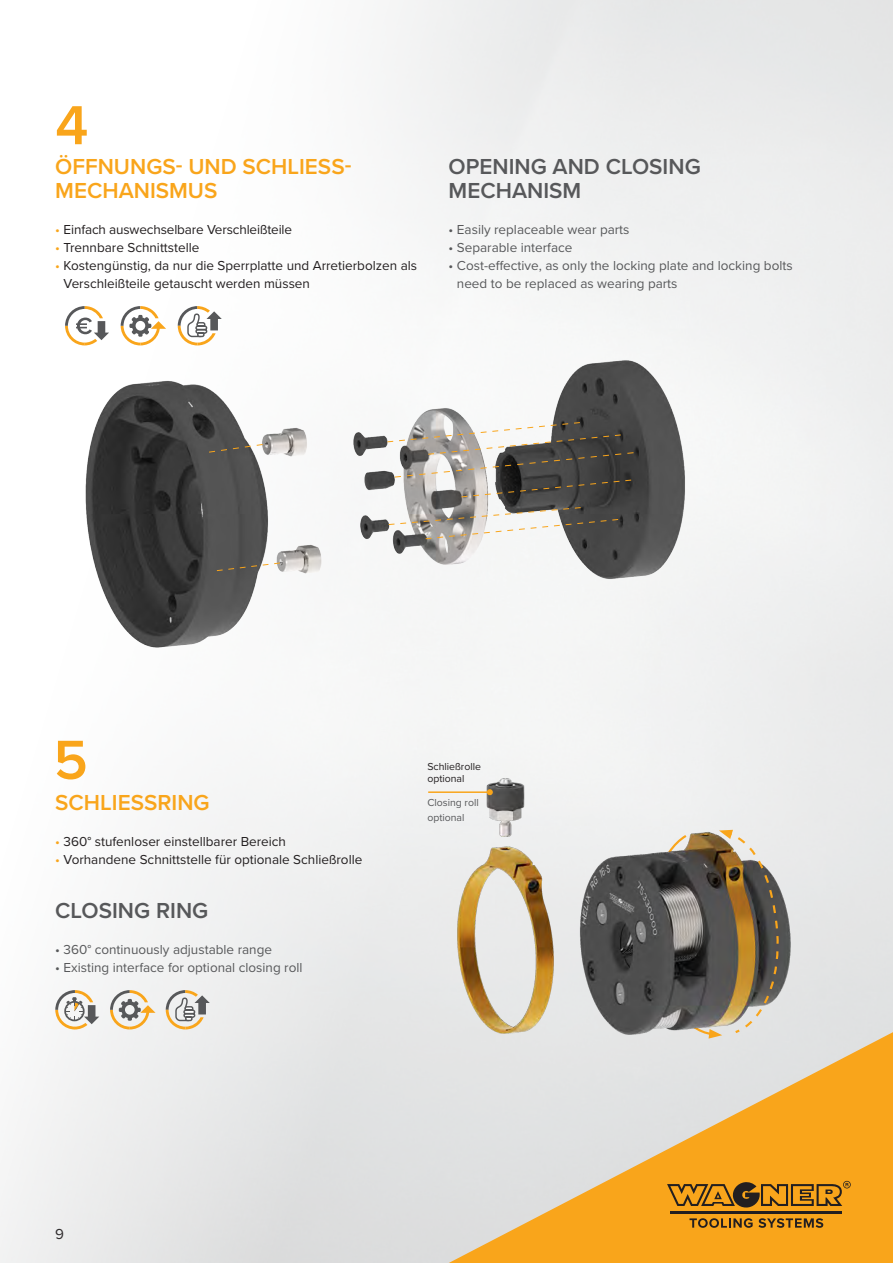
<style>
.page{position:relative;width:893px;height:1263px;background:#fff}
.page>*{position:absolute;margin:0;border:0;box-sizing:border-box;transform-origin:0 0}
.t1{font:600 57px "Proxima Nova";color:#f9a51b}
.Text_normal{font:600 22.5px/24px "Proxima Nova";color:#f9a51b}
.Text_normal-2{font:600 22.5px/24px "Proxima Nova";color:#57585a}
.t2{font:15px "Proxima Nova";color:#231f20}
.Text_normal-3{font:13.5px/18px "Proxima Nova";color:#231f20}
.Text_normal-4{font:13.5px/18px "Proxima Nova";color:#57585a}
.Text_normal-5{font:10.5px "Proxima Nova";color:#231f20}
.Text_normal-6{font:10.5px "Proxima Nova";color:#57585a}
.s1{color:#f9a51b}
</style>
<div class="page">
<svg style="left:449px;top:1032px;width:444px;height:231px;background:#ecbf74"></svg>
<hr style="left:671px;top:1211px;width:171px;height:2px;background:#231f20">
<svg style="left:667px;top:1181px;width:184px;height:27px;background:#b1781c"></svg>
<svg style="left:689px;top:1218px;width:134px;height:10px"></svg>
<img style="left:446px;top:765px;width:117px;height:288px">
<hr style="left:428px;top:791px;width:62px;height:2px;background:#f9a51b">
<svg style="left:487px;top:789px;width:6px;height:6px"></svg>
<div style="left:621px;top:786px;width:217px;height:50px;background:#edeeee"></div>
<img style="left:570px;top:823px;width:261px;height:257px">
<svg style="left:647px;top:830px;width:133px;height:208px;background:#7c7366"></svg>
<img style="left:81px;top:332px;width:638px;height:334px">
<svg style="left:208px;top:444px;width:56px;height:9px"></svg>
<svg style="left:387px;top:422px;width:247px;height:76px"></svg>
<svg style="left:388px;top:507px;width:231px;height:33px"></svg>
<svg style="left:216px;top:562px;width:65px;height:9px"></svg>
<svg style="left:65px;top:306px;width:44px;height:39px"></svg>
<svg style="left:55px;top:990px;width:44px;height:39px"></svg>
<svg style="left:110px;top:990px;width:46px;height:39px"></svg>
<svg style="left:166px;top:990px;width:44px;height:42px"></svg>
<div style="left:183px;top:1009px;width:12px;height:5px;border:1px solid #57585a;border-radius:2px"></div>
<div style="left:184px;top:1006px;width:9px;height:5px;border:1px solid #57585a;border-radius:2px"></div>
<div style="left:183px;top:1013px;width:12px;height:5px;border:1px solid #57585a;border-radius:2px"></div>
<div style="left:185px;top:1016px;width:8px;height:5px;border:1px solid #57585a;border-radius:2px"></div>
<svg style="left:121px;top:306px;width:45px;height:39px"></svg>
<svg style="left:178px;top:306px;width:44px;height:42px"></svg>
<div style="left:195px;top:325px;width:12px;height:5px;border:1px solid #57585a;border-radius:2px"></div>
<div style="left:196px;top:322px;width:9px;height:5px;border:1px solid #57585a;border-radius:2px"></div>
<div style="left:195px;top:329px;width:12px;height:5px;border:1px solid #57585a;border-radius:2px"></div>
<div style="left:197px;top:332px;width:8px;height:5px;border:1px solid #57585a;border-radius:2px"></div>
<p class="t1" style="left:55px;top:83px;width:35px">4</p>
<p class="Text_normal" style="left:55px;top:154px;width:298px">ÖFFNUNGS- UND SCHLIESS-<br>MECHANISMUS</p>
<p class="Text_normal-3" style="left:55px;top:220px;width:238px"><span class="s1">•</span> Einfach auswechselbare Verschleißteile</p>
<p class="Text_normal-3" style="left:55px;top:238px;width:146px"><span class="s1">•</span> Trennbare Schnittstelle</p>
<p class="Text_normal-3" style="left:64px;top:256px;width:355px;text-indent:-8px"><span class="s1">•</span> Kostengünstig, da nur die Sperrplatte und Arretierbolzen als<br>Verschleißteile getauscht werden müssen</p>
<p class="Text_normal-2" style="left:449px;top:154px;width:254px">OPENING AND CLOSING<br>MECHANISM</p>
<p class="Text_normal-4" style="left:449px;top:220px;width:182px">• Easily replaceable wear parts</p>
<p class="Text_normal-4" style="left:449px;top:238px;width:125px">• Separable interface</p>
<p class="Text_normal-4" style="left:457px;top:256px;width:337px;text-indent:-8px">• Cost-effective, as only the locking plate and locking bolts need to be replaced as wearing parts</p>
<p class="t1" style="left:54px;top:717px;width:36px">5</p>
<p class="Text_normal" style="left:55px;top:790px;width:156px">SCHLIESSRING</p>
<p class="Text_normal-3" style="left:55px;top:832px;width:232px"><span class="s1">•</span> 360° stufenloser einstellbarer Bereich</p>
<p class="Text_normal-3" style="left:55px;top:850px;width:309px"><span class="s1">•</span> Vorhandene Schnittstelle für optionale Schließrolle</p>
<p class="Text_normal-2" style="left:55px;top:898px;width:155px">CLOSING RING</p>
<p class="Text_normal-4" style="left:55px;top:940px;width:218px">• 360° continuously adjustable range</p>
<p class="Text_normal-4" style="left:55px;top:958px;width:249px">• Existing interface for optional closing roll</p>
<p class="Text_normal-5" style="left:427px;top:759px;width:55px">Schließrolle</p>
<p class="Text_normal-5" style="left:427px;top:771px;width:39px">optional</p>
<p class="Text_normal-6" style="left:427px;top:795px;width:53px">Closing roll</p>
<p class="Text_normal-6" style="left:427px;top:810px;width:39px">optional</p>
<p class="t2" style="left:55px;top:1222px;width:10px">9</p>
</div>
